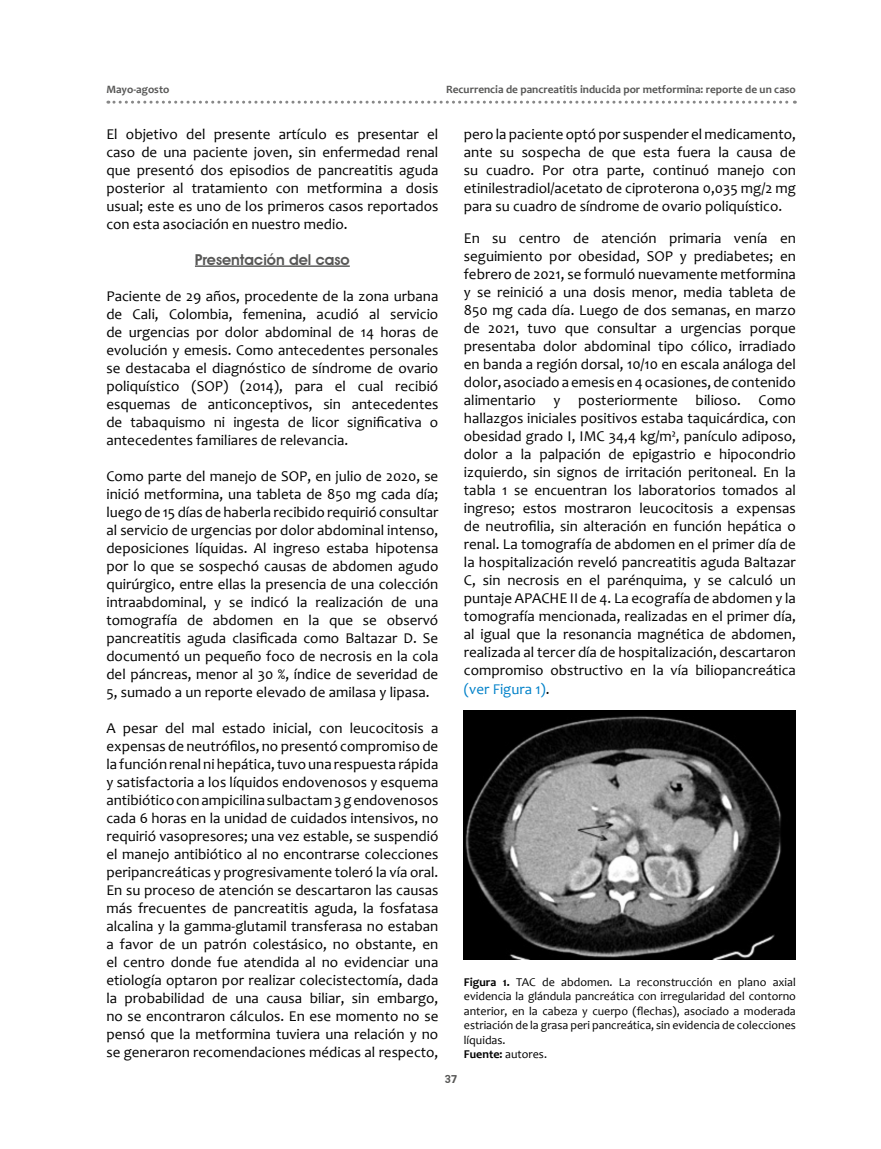
<style>
.page{position:relative;width:881px;height:1149px;background:#fff}
.page>*{position:absolute;margin:0;border:0;box-sizing:border-box;transform-origin:0 0}
.t1{font:15px/18px "Candara";color:#000;text-align:justify}
.t2{font:600 15px "Avant Garde IT Cby BT";color:#575756}
.t3{font:12px/14.4px "Candara";color:#000}
.t4{font:700 11.25px "Candara";color:#575756}
.t5{font:700 11.25px "Zurich BT";color:#575756}
.s1{color:#0081c9}
.s2{font-weight:700}
</style>
<div class="page">
<svg style="left:108px;top:101px;width:687px;height:3px"></svg>
<hr style="left:195px;top:265px;width:154px;height:2px;background:#575756">
<img style="left:463px;top:710px;width:332px;height:249px">
<p class="t4" style="left:106px;top:82px;width:64px">Mayo-agosto</p>
<p class="t4" style="left:446px;top:82px;width:351px">Recurrencia de pancreatitis inducida por metformina: reporte de un caso</p>
<p class="t1" style="left:106px;top:125px;width:333px">El objetivo del presente artículo es presentar el caso de una paciente joven, sin enfermedad renal que presentó dos episodios de pancreatitis aguda posterior al tratamiento con metformina a dosis usual; este es uno de los primeros casos reportados con esta asociación en nuestro medio.</p>
<p class="t2" style="left:195px;top:250px;width:156px">Presentación del caso</p>
<p class="t1" style="left:106px;top:287px;width:333px">Paciente de 29 años, procedente de la zona urbana de Cali, Colombia, femenina, acudió al servicio de urgencias por dolor abdominal de 14 horas de evolución y emesis. Como antecedentes personales se destacaba el diagnóstico de síndrome de ovario poliquístico (SOP) (2014), para el cual recibió esquemas de anticonceptivos, sin antecedentes de tabaquismo ni ingesta de licor significativa o antecedentes familiares de relevancia.</p>
<p class="t1" style="left:106px;top:467px;width:333px">Como parte del manejo de SOP, en julio de 2020, se inició metformina, una tableta de 850 mg cada día; luego de 15 días de haberla recibido requirió consultar al servicio de urgencias por dolor abdominal intenso, deposiciones líquidas. Al ingreso estaba hipotensa por lo que se sospechó causas de abdomen agudo quirúrgico, entre ellas la presencia de una colección intraabdominal, y se indicó la realización de una tomografía de abdomen en la que se observó pancreatitis aguda clasificada como Baltazar D. Se documentó un pequeño foco de necrosis en la cola del páncreas, menor al 30 %, índice de severidad de 5, sumado a un reporte elevado de amilasa y lipasa.</p>
<p class="t1" style="left:106px;top:719px;width:333px">A pesar del mal estado inicial, con leucocitosis a expensas de neutrófilos, no presentó compromiso de la función renal ni hepática, tuvo una respuesta rápida y satisfactoria a los líquidos endovenosos y esquema antibiótico con ampicilina sulbactam 3g endovenosos cada 6 horas en la unidad de cuidados intensivos, no requirió vasopresores; una vez estable, se suspendió el manejo antibiótico al no encontrarse colecciones peripancreáticas y progresivamente toleró la vía oral.<br>En su proceso de atención se descartaron las causas más frecuentes de pancreatitis aguda, la fosfatasa alcalina y la gamma-glutamil transferasa no estaban a favor de un patrón colestásico, no obstante, en el centro donde fue atendida al no evidenciar una etiología optaron por realizar colecistectomía, dada la probabilidad de una causa biliar, sin embargo, no se encontraron cálculos. En ese momento no se pensó que la metformina tuviera una relación y no se generaron recomendaciones médicas al respecto,</p>
<p class="t1" style="left:463px;top:125px;width:333px">pero la paciente optó por suspender el medicamento, ante su sospecha de que esta fuera la causa de su cuadro. Por otra parte, continuó manejo con etinilestradiol/acetato de ciproterona 0,035 mg/2 mg para su cuadro de síndrome de ovario poliquístico.</p>
<p class="t1" style="left:463px;top:229px;width:333px">En su centro de atención primaria venía en seguimiento por obesidad, SOP y prediabetes; en febrero de 2021, se formuló nuevamente metformina y se reinició a una dosis menor, media tableta de 850 mg cada día. Luego de dos semanas, en marzo de 2021, tuvo que consultar a urgencias porque presentaba dolor abdominal tipo cólico, irradiado en banda a región dorsal, 10/10 en escala análoga del dolor, asociado a emesis en 4 ocasiones, de contenido alimentario y posteriormente bilioso. Como hallazgos iniciales positivos estaba taquicárdica, con obesidad grado I, IMC 34,4 kg/m², panículo adiposo, dolor a la palpación de epigastrio e hipocondrio izquierdo, sin signos de irritación peritoneal. En la tabla 1 se encuentran los laboratorios tomados al ingreso; estos mostraron leucocitosis a expensas de neutrofilia, sin alteración en función hepática o renal. La tomografía de abdomen en el primer día de la hospitalización reveló pancreatitis aguda Baltazar C, sin necrosis en el parénquima, y se calculó un puntaje APACHE II de 4. La ecografía de abdomen y la tomografía mencionada, realizadas en el primer día, al igual que la resonancia magnética de abdomen, realizada al tercer día de hospitalización, descartaron compromiso obstructivo en la vía biliopancreática <span class="s1">(ver Figura 1)</span>.</p>
<p class="t3" style="left:463px;top:974px;width:333px"><span class="s2">Figura 1.</span> TAC de abdomen. La reconstrucción en plano axial evidencia la glándula pancreática con irregularidad del contorno anterior, en la cabeza y cuerpo (flechas), asociado a moderada estriación de la grasa peri pancreática, sin evidencia de colecciones líquidas.<br><span class="s2">Fuente:</span> autores.</p>
<p class="t5" style="left:444px;top:1070px;width:14px">37</p>
</div>
